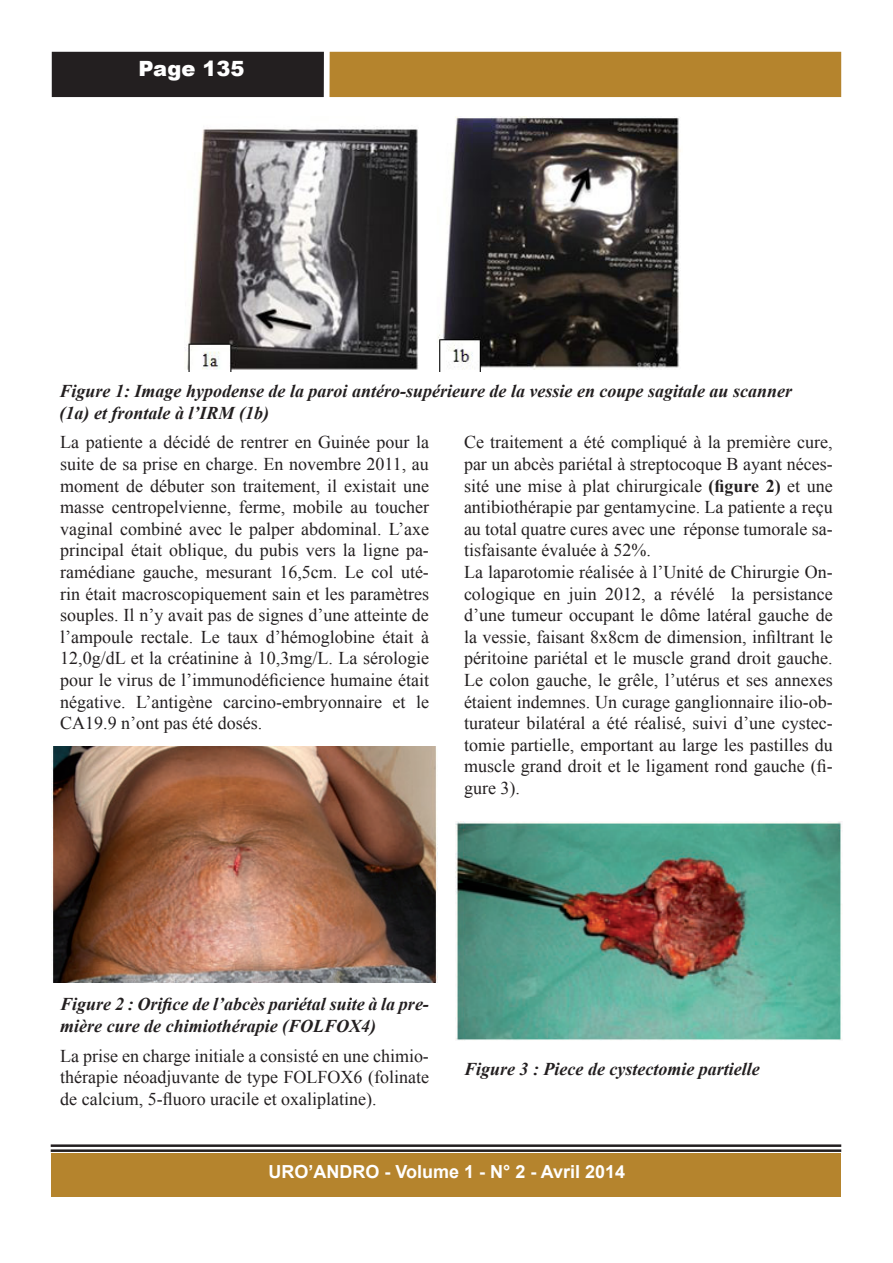
<style>
.page{position:relative;width:893px;height:1263px;background:#fff}
.page>*{position:absolute;margin:0;border:0;box-sizing:border-box;transform-origin:0 0}
.t1{font:900 21px "Arial";color:#fff}
.t2{font:18px/21.6px "Times New Roman";color:#231f20;text-align:justify}
.t3{font:italic 700 18px/21.6px "Times New Roman";color:#231f20}
.t4{font:700 18px "Arial";color:#fff}
.s1{font-weight:700}
</style>
<div class="page">
<div style="left:52px;top:52px;width:272px;height:45px;background:#231f20"></div>
<div style="left:329px;top:52px;width:512px;height:45px;background:#b5842d"></div>
<div style="left:51px;top:1153px;width:789px;height:43px;background:#b5842d"></div>
<hr style="left:51px;top:1144px;width:790px;height:3px;background:#231f20">
<hr style="left:51px;top:1149px;width:790px;height:3px;background:#231f20">
<img style="left:186px;top:117px;width:495px;height:254px">
<img style="left:52px;top:746px;width:385px;height:236px">
<img style="left:455px;top:821px;width:387px;height:220px">
<p class="t1" style="left:138px;top:54px;width:108px">Page 135</p>
<p class="t3" style="left:60px;top:380px;width:734px">Figure 1: Image hypodense de la paroi antéro-supérieure de la vessie en coupe sagitale au scanner (1a) et frontale à l’IRM (1b)</p>
<p class="t2" style="left:60px;top:431px;width:370px">La patiente a décidé de rentrer en Guinée pour la suite de sa prise en charge. En novembre 2011, au moment de débuter son traitement, il existait une masse centropelvienne, ferme, mobile au toucher vaginal combiné avec le palper abdominal. L’axe principal était oblique, du pubis vers la ligne pa&shy;ramédiane gauche, mesurant 16,5cm. Le col uté&shy;rin était macroscopiquement sain et les paramètres souples. Il n’y avait pas de signes d’une atteinte de l’ampoule rectale. Le taux d’hémoglobine était à 12,0g/dL et la créatinine à 10,3mg/L. La sérologie pour le virus de l’immunodéficience humaine était négative. L’antigène carcino-embryonnaire et le CA19.9 n’ont pas été dosés.</p>
<p class="t2" style="left:464px;top:431px;width:370px">Ce traitement a été compliqué à la première cure, par un abcès pariétal à streptocoque B ayant néces&shy;sité une mise à plat chirurgicale <span class="s1">(figure 2)</span> et une antibiothérapie par gentamycine. La patiente a reçu au total quatre cures avec une réponse tumorale sa&shy;tisfaisante évaluée à 52%.</p>
<p class="t2" style="left:464px;top:561px;width:370px">La laparotomie réalisée à l’Unité de Chirurgie On&shy;cologique en juin 2012, a révélé la persistance d’une tumeur occupant le dôme latéral gauche de la vessie, faisant 8x8cm de dimension, infiltrant le péritoine pariétal et le muscle grand droit gauche.<br>Le colon gauche, le grêle, l’utérus et ses annexes étaient indemnes. Un curage ganglionnaire ilio-ob&shy;turateur bilatéral a été réalisé, suivi d’une cystec&shy;tomie partielle, emportant au large les pastilles du muscle grand droit et le ligament rond gauche (fi&shy;gure 3).</p>
<p class="t3" style="left:60px;top:993px;width:370px">Figure 2 : Orifice de l’abcès pariétal suite à la pre&shy;mière cure de chimiothérapie (FOLFOX4)</p>
<p class="t2" style="left:60px;top:1045px;width:370px">La prise en charge initiale a consisté en une chimio&shy;thérapie néoadjuvante de type FOLFOX6 (folinate de calcium, 5-fluoro uracile et oxaliplatine).</p>
<p class="t3" style="left:464px;top:1057px;width:297px">Figure 3 : Piece de cystectomie partielle</p>
<p class="t4" style="left:269px;top:1160px;width:358px">URO’ANDRO - Volume 1 - N° 2 - Avril 2014</p>
</div>
